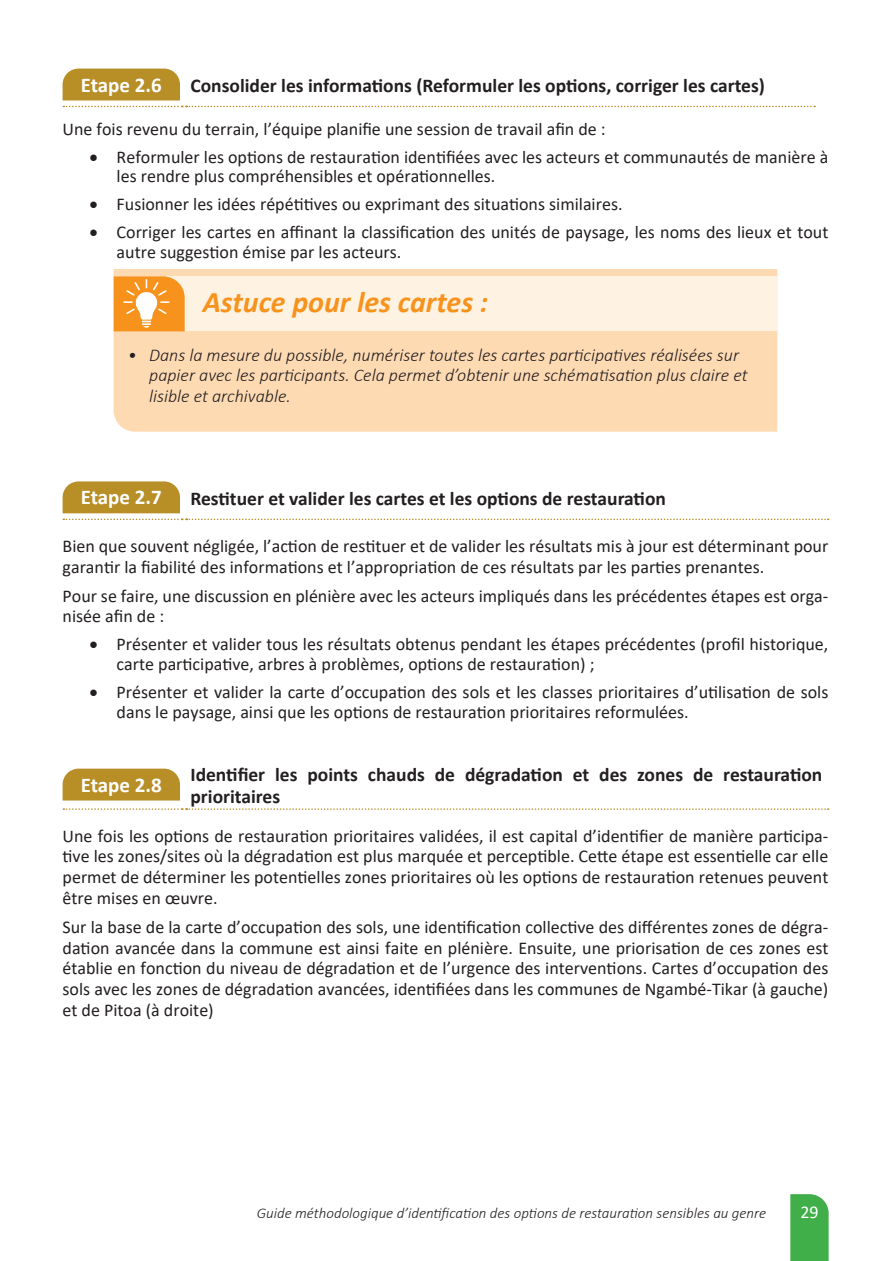
<style>
.page{position:relative;width:891px;height:1261px;background:#fff}
.page>*{position:absolute;margin:0;border:0;box-sizing:border-box;transform-origin:0 0}
.t1{font:italic 700 30px "Calibri";color:#f7931d}
.t2{font:700 21px "Calibri";letter-spacing:-.005em;color:#fff}
.t3{font:700 19.5px/22.5px "Calibri";color:#231f20}
.t4{font:18px/20.7px "Calibri";color:#231f20}
.t5{font:italic 300 18px/20.7px "Calibri";color:#231f20}
.t6{font:18px "Calibri";color:#fff}
.t7{font:italic 300 15px "Calibri";color:#231f20}
</style>
<div class="page">
<div style="left:790px;top:1194px;width:38px;height:66px;background:#40ae49"></div>
<svg style="left:63px;top:106px;width:752px;height:1px"></svg>
<div style="left:63px;top:69px;width:117px;height:31px;background:#b88e27"></div>
<div style="left:114px;top:269px;width:663px;height:162px;background:#fedab3"></div>
<div style="left:166px;top:276px;width:611px;height:55px;background:#fef2e3"></div>
<svg style="left:114px;top:276px;width:71px;height:55px"></svg>
<svg style="left:63px;top:481px;width:765px;height:39px"></svg>
<svg style="left:63px;top:808px;width:765px;height:1px"></svg>
<div style="left:63px;top:768px;width:117px;height:32px;background:#b88e27"></div>
<p class="t2" style="left:81px;top:70px;width:82px">Etape 2.6</p>
<p class="t3" style="left:190px;top:74px;width:576px">Consolider les informations (Reformuler les options, corriger les cartes)</p>
<p class="t4" style="left:63px;top:118px;width:544px">Une fois revenu du terrain, l’équipe planifie une session de travail afin de :</p>
<p class="t4" style="left:117px;top:146px;width:713px;line-height:19.5px;text-indent:-27px">• Reformuler les options de restauration identifiées avec les acteurs et communautés de manière à les rendre plus compréhensibles et opérationnelles.</p>
<p class="t4" style="left:90px;top:193px;width:534px">• Fusionner les idées répétitives ou exprimant des situations similaires.</p>
<p class="t4" style="left:117px;top:222px;width:713px;line-height:19.5px;text-indent:-27px">• Corriger les cartes en affinant la classification des unités de paysage, les noms des lieux et tout autre suggestion émise par les acteurs.</p>
<h1 class="t1" style="left:203px;top:281px;width:287px">Astuce pour les cartes :</h1>
<p class="t5" style="left:149px;top:344px;width:600px;text-indent:-21px">• Dans la mesure du possible, numériser toutes les cartes participatives réalisées sur papier avec les participants. Cela permet d’obtenir une schématisation plus claire et lisible et archivable.</p>
<p class="t2" style="left:81px;top:482px;width:82px">Etape 2.7</p>
<p class="t3" style="left:190px;top:486px;width:477px">Restituer et valider les cartes et les options de restauration</p>
<p class="t4" style="left:63px;top:535px;width:767px">Bien que souvent négligée, l’action de restituer et de valider les résultats mis à jour est déterminant pour garantir la fiabilité des informations et l’appropriation de ces résultats par les parties prenantes.</p>
<p class="t4" style="left:63px;top:585px;width:767px">Pour se faire, une discussion en plénière avec les acteurs impliqués dans les précédentes étapes est orga&shy;nisée afin de :</p>
<p class="t4" style="left:117px;top:634px;width:713px;line-height:19.5px;text-indent:-27px">• Présenter et valider tous les résultats obtenus pendant les étapes précédentes (profil historique, carte participative, arbres à problèmes, options de restauration) ;</p>
<p class="t4" style="left:117px;top:681px;width:713px;line-height:19.5px;text-indent:-27px">• Présenter et valider la carte d’occupation des sols et les classes prioritaires d’utilisation de sols dans le paysage, ainsi que les options de restauration prioritaires reformulées.</p>
<p class="t2" style="left:81px;top:769px;width:82px">Etape 2.8</p>
<p class="t3" style="left:190px;top:762px;width:633px">Identifier les points chauds de dégradation et des zones de restauration prioritaires</p>
<p class="t4" style="left:63px;top:824px;width:767px;text-align:justify">Une fois les options de restauration prioritaires validées, il est capital d’identifier de manière participa&shy;tive les zones/sites où la dégradation est plus marquée et perceptible. Cette étape est essentielle car elle permet de déterminer les potentielles zones prioritaires où les options de restauration retenues peuvent être mises en œuvre.</p>
<p class="t4" style="left:63px;top:916px;width:767px;text-align:justify">Sur la base de la carte d’occupation des sols, une identification collective des différentes zones de dégra&shy;dation avancée dans la commune est ainsi faite en plénière. Ensuite, une priorisation de ces zones est établie en fonction du niveau de dégradation et de l’urgence des interventions. Cartes d’occupation des sols avec les zones de dégradation avancées, identifiées dans les communes de Ngambé-Tikar (à gauche) et de Pitoa (à droite)</p>
<p class="t7" style="left:257px;top:1203px;width:511px">Guide méthodologique d’identification des options de restauration sensibles au genre</p>
<p class="t6" style="left:800px;top:1199px;width:20px">29</p>
</div>
